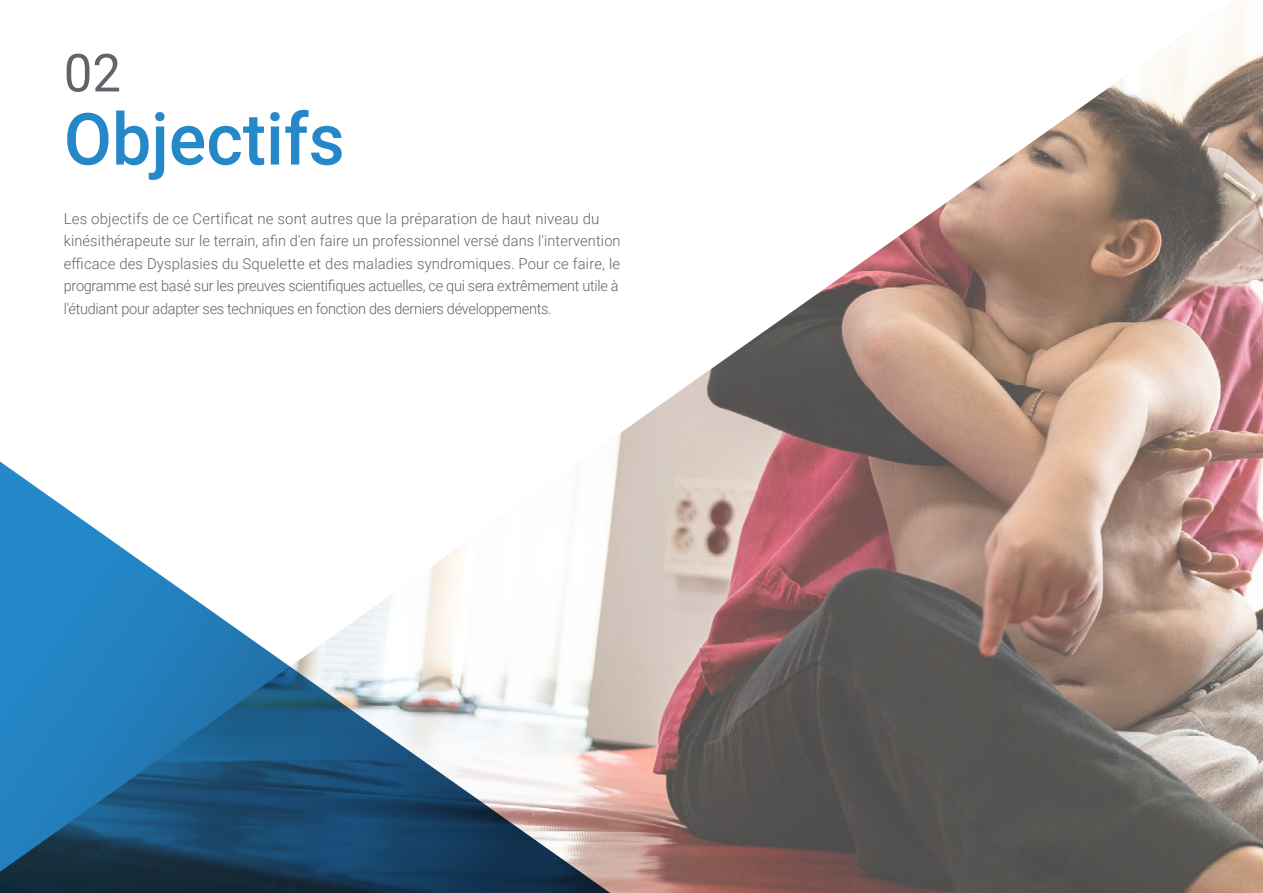
<style>
.page{position:relative;width:1263px;height:893px;background:#fff}
.page>*{position:absolute;margin:0;border:0;box-sizing:border-box;transform-origin:0 0}
.t1{font:500 72px "Roboto";color:#2488c9}
.t2{font:52.5px "Roboto";color:#61646a}
.t3{font:300 15px/22.5px "Roboto";letter-spacing:.01em;color:#61646a}
</style>
<div class="page">
<img style="left:611px;top:0;width:652px;height:893px">
<svg style="left:0;top:446px;width:640px;height:447px"></svg>
<h2 class="t2" style="left:64px;top:36px;width:59px">02</h2>
<h1 class="t1" style="left:64px;top:89px;width:282px">Objectifs</h1>
<p class="t3" style="left:64px;top:207px;width:558px">Les objectifs de ce Certificat ne sont autres que la préparation de haut niveau du kinésithérapeute sur le terrain, afin d'en faire un professionnel versé dans l'intervention efficace des Dysplasies du Squelette et des maladies syndromiques. Pour ce faire, le programme est basé sur les preuves scientifiques actuelles, ce qui sera extrêmement utile à l'étudiant pour adapter ses techniques en fonction des derniers développements.</p>
</div>
